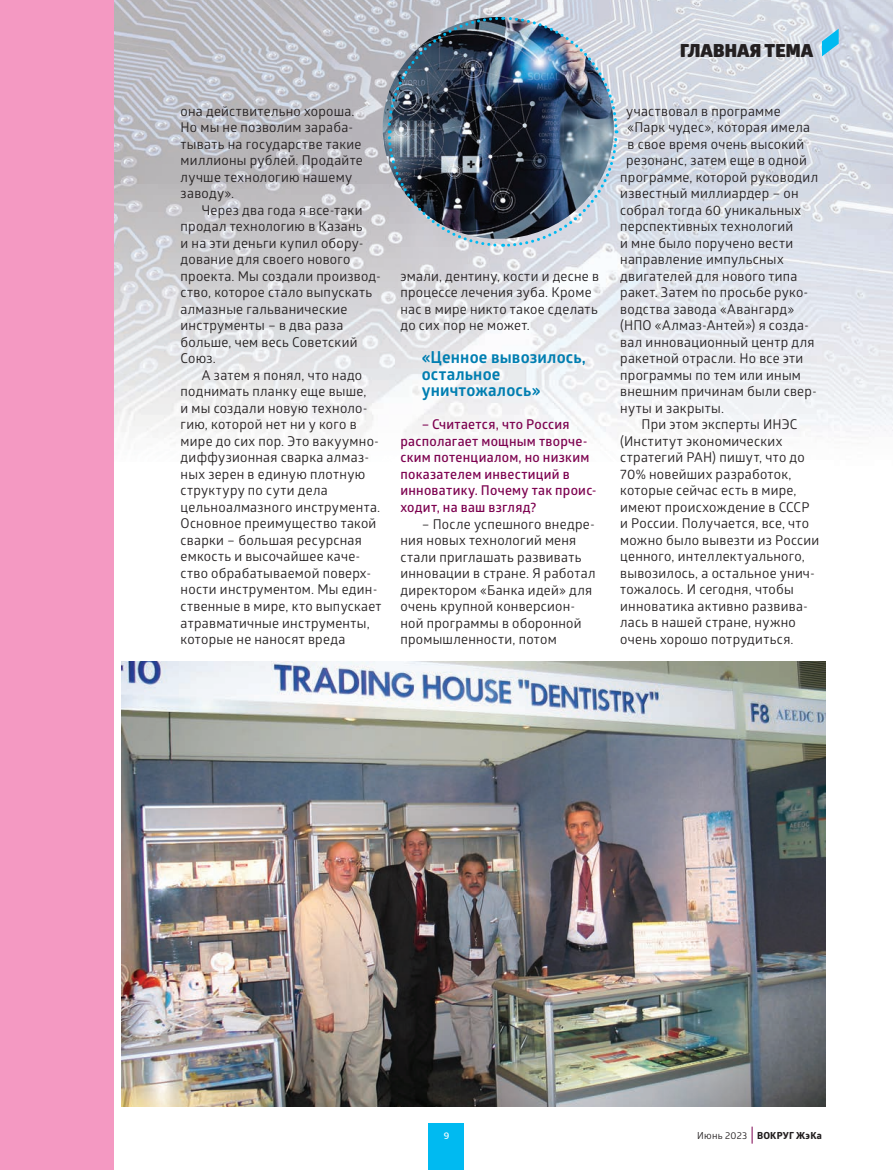
<style>
.page{position:relative;width:893px;height:1170px;background:#fff}
.page>*{position:absolute;margin:0;border:0;box-sizing:border-box;transform-origin:0 0}
.t1{font:900 18px "Glober";letter-spacing:.01em;color:#231f20}
.t2{font:700 16.5px/16.5px "Glober";letter-spacing:.01em;color:#007eb1}
.t3{font:13.5px/16.5px "Glober";letter-spacing:.02em;color:#231f20}
.t4{font:600 13.5px/16.5px "Glober";letter-spacing:.02em;color:#7d0250}
.t5{font:700 9.75px "Globerx";letter-spacing:.025em;color:#231f20}
.t6{font:500 9.75px "PF Agora Slab Pro";color:#fff}
.s1{font-family:"Glober";font-weight:400}
</style>
<div class="page">
<img style="left:113px;top:0;width:393px;height:184px">
<img style="left:506px;top:0;width:387px;height:184px">
<img style="left:113px;top:184px;width:780px;height:321px">
<div style="left:0;top:0;width:113px;height:1169px;background:#f499c2"></div>
<img style="left:386px;top:15px;width:233px;height:233px">
<img style="left:122px;top:661px;width:704px;height:445px">
<svg style="left:752px;top:1126px;width:1px;height:17px"></svg>
<svg style="left:822px;top:29px;width:17px;height:27px"></svg>
<div style="left:429px;top:1122px;width:35px;height:47px;background:#00baf1"></div>
<p class="t3" style="left:181px;top:102px;width:184px">она действительно хороша.<br>Но мы не позволим зараба&shy;тывать на государстве такие миллионы рублей. Продайте лучше технологию нашему заводу».</p>
<p class="t3" style="left:181px;top:201px;width:202px;text-indent:21px">Через два года я все-таки продал технологию в Казань<br>и на эти деньги купил обору&shy;дование для своего нового проекта. Мы создали производ&shy;ство, которое стало выпускать алмазные гальванические инструменты – в два раза больше, чем весь Советский<br>Союз.</p>
<p class="t3" style="left:181px;top:366px;width:202px;text-indent:21px">А затем я понял, что надо поднимать планку еще выше,<br>и мы создали новую техноло&shy;гию, которой нет ни у кого в мире до сих пор. Это вакуумно&shy;диффузионная сварка алмаз&shy;ных зерен в единую плотную структуру по сути дела цельноалмазного инструмента.<br>Основное преимущество такой сварки – большая ресурсная емкость и высочайшее каче&shy;ство обрабатываемой поверх&shy;ности инструментом. Мы един&shy;ственные в мире, кто выпускает атравматичные инструменты, которые не наносят вреда</p>
<p class="t3" style="left:400px;top:267px;width:200px">эмали, дентину, кости и десне в процессе лечения зуба. Кроме нас в мире никто такое сделать до сих пор не может.</p>
<p class="t2" style="left:422px;top:349px;width:166px">«Ценное вывозилось, остальное уничтожалось»</p>
<p class="t4" style="left:400px;top:416px;width:198px;text-indent:21px">– Считается, что Россия располагает мощным творче&shy;ским потенциалом, но низким показателем инвестиций в инноватику. Почему так проис&shy;ходит, на ваш взгляд?</p>
<p class="t3" style="left:400px;top:515px;width:197px;text-indent:21px">– После успешного внедре&shy;ния новых технологий меня стали приглашать развивать инновации в стране. Я работал директором «Банка идей» для очень крупной конверсион&shy;ной программы в оборонной промышленности, потом</p>
<h1 class="t1" style="left:680px;top:36px;width:135px">ГЛАВНАЯ ТЕМА</h1>
<p class="t3" style="left:626px;top:102px;width:156px">участвовал в программе</p>
<p class="t3" style="left:628px;top:119px;width:184px">«Парк чудес», которая имела</p>
<p class="t3" style="left:628px;top:135px;width:178px">в свое время очень высокий</p>
<p class="t3" style="left:626px;top:152px;width:182px">резонанс, затем еще в одной</p>
<p class="t3" style="left:620px;top:168px;width:199px">программе, которой руководил</p>
<p class="t3" style="left:620px;top:185px;width:180px">известный миллиардер – он</p>
<p class="t3" style="left:620px;top:201px;width:182px">собрал тогда 60 уникальных</p>
<p class="t3" style="left:620px;top:218px;width:175px">перспективных технологий</p>
<p class="t3" style="left:620px;top:234px;width:174px">и мне было поручено вести</p>
<p class="t3" style="left:620px;top:251px;width:165px">направление импульсных</p>
<p class="t3" style="left:620px;top:267px;width:179px">двигателей для нового типа</p>
<p class="t3" style="left:620px;top:284px;width:190px">ракет. Затем по просьбе руко-</p>
<p class="t3" style="left:620px;top:300px;width:176px">водства завода «Авангард»</p>
<p class="t3" style="left:620px;top:317px;width:190px">(НПО «Алмаз-Антей») я созда-</p>
<p class="t3" style="left:620px;top:333px;width:196px">вал инновационный центр для</p>
<p class="t3" style="left:620px;top:350px;width:185px">ракетной отрасли. Но все эти</p>
<p class="t3" style="left:620px;top:366px;width:182px">программы по тем или иным</p>
<p class="t3" style="left:620px;top:383px;width:198px">внешним причинам были свер-</p>
<p class="t3" style="left:620px;top:399px;width:105px">нуты и закрыты.</p>
<p class="t3" style="left:642px;top:416px;width:157px">При этом эксперты ИНЭС</p>
<p class="t3" style="left:620px;top:432px;width:164px">(Институт экономических</p>
<p class="t3" style="left:620px;top:448px;width:186px">стратегий РАН) пишут, что до</p>
<p class="t3" style="left:620px;top:465px;width:173px">70% новейших разработок,</p>
<p class="t3" style="left:620px;top:481px;width:178px">которые сейчас есть в мире,</p>
<p class="t3" style="left:620px;top:498px;width:191px">имеют происхождение в СССР</p>
<p class="t3" style="left:620px;top:514px;width:190px">и России. Получается, все, что</p>
<p class="t3" style="left:620px;top:531px;width:200px">можно было вывезти из России</p>
<p class="t3" style="left:620px;top:547px;width:186px">ценного, интеллектуального,</p>
<p class="t3" style="left:620px;top:564px;width:196px">вывозилось, а остальное унич-</p>
<p class="t3" style="left:620px;top:580px;width:175px">тожалось. И сегодня, чтобы</p>
<p class="t3" style="left:620px;top:597px;width:189px">инноватика активно развива-</p>
<p class="t3" style="left:620px;top:613px;width:177px">лась в нашей стране, нужно</p>
<p class="t3" style="left:620px;top:630px;width:175px">очень хорошо потрудиться.</p>
<p class="t6" style="left:444px;top:1129px;width:7px">9</p>
<p class="t5" style="left:697px;top:1128px;width:126px"><span class="s1">Июнь 2023</span> ВОКРУГ ЖэКа</p>
</div>
